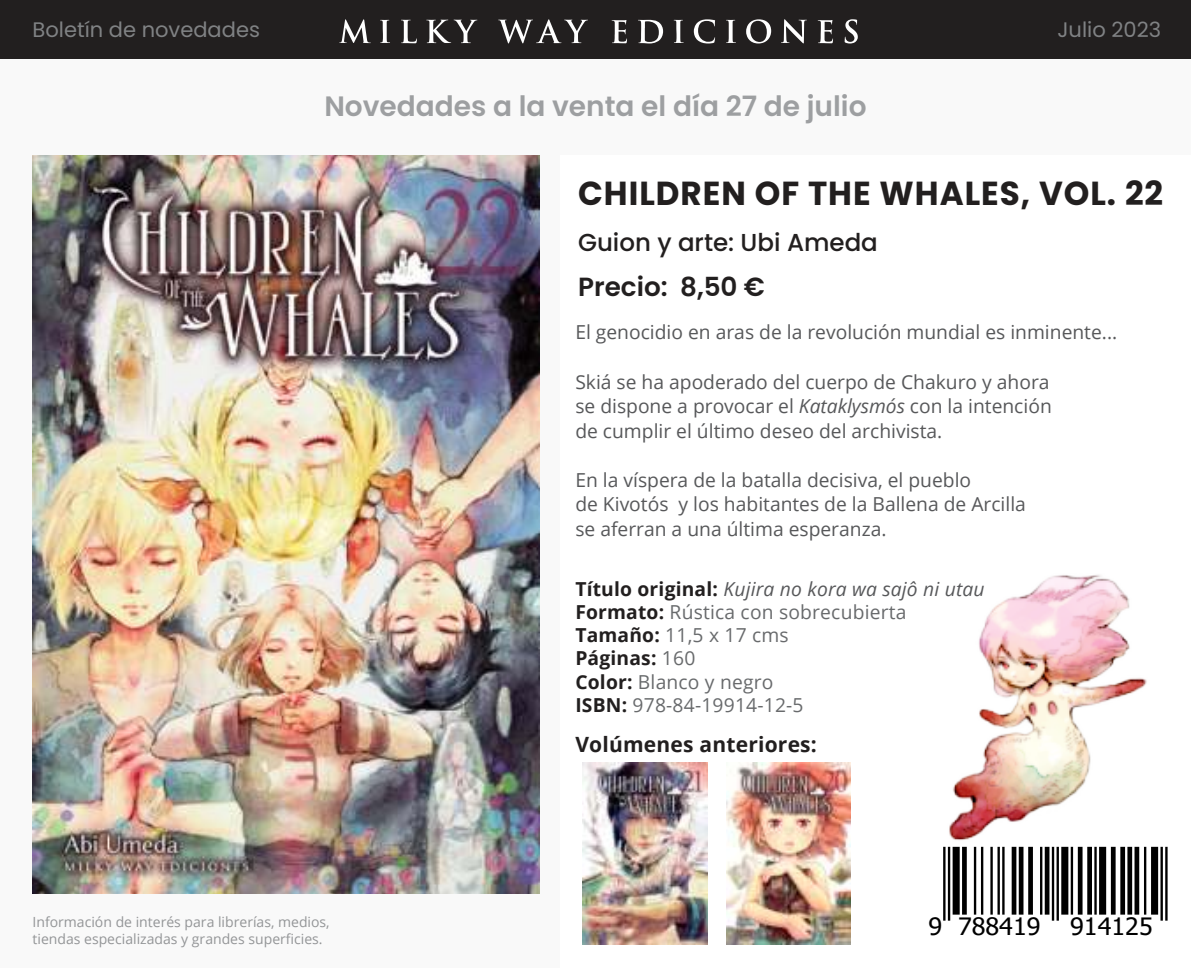
<style>
.page{position:relative;width:1191px;height:968px;background:#fff}
.page>*{position:absolute;margin:0;border:0;box-sizing:border-box;transform-origin:0 0}
.t1{font:700 33.25px "Poppins";letter-spacing:.03em;color:#221f1f}
.t2{font:600 28px "Poppins";color:#9d9fa1}
.t3{font:600 26.25px "Poppins";color:#221f1f}
.t4{font:500 24.5px "Poppins";color:#221f1f}
.t5{font:24.15px "Tahoma";color:#000;scale:1.05 1}
.t6{font:21px "Poppins";color:#808284}
.t7{font:700 21px "Open Sans";letter-spacing:.01em;color:#221f1f}
.t8{font:19.25px/24.5px "Open Sans";color:#57585a;text-align:justify}
.t9{font:19.25px/23.1px "Open Sans";letter-spacing:.01em;color:#686a6c}
.t10{font:14px/16.8px "Open Sans";color:#939597}
.s1{font-style:italic}
.s2{font-weight:700;color:#221f1f}
.s3{font-style:italic;color:#57585a}
</style>
<div class="page">
<div style="left:0;top:0;width:1191px;height:967px;background:#f9f9f9"></div>
<div style="left:561px;top:155px;width:630px;height:812px;background:#fff"></div>
<img style="left:949px;top:575px;width:219px;height:318px">
<div style="left:0;top:0;width:1191px;height:59px;background:#221f1f"></div>
<svg style="left:339px;top:19px;width:518px;height:24px"></svg>
<img style="left:726px;top:762px;width:125px;height:181px">
<img style="left:583px;top:762px;width:124px;height:181px">
<img style="left:33px;top:155px;width:506px;height:738px">
<svg style="left:943px;top:846px;width:224px;height:75px"></svg>
<hr style="left:943px;top:846px;width:2px;height:74px;background:#000">
<hr style="left:948px;top:846px;width:2px;height:74px;background:#000">
<div style="left:952px;top:846px;width:7px;height:68px;background:#000"></div>
<svg style="left:962px;top:846px;width:4px;height:68px"></svg>
<hr style="left:974px;top:846px;width:2px;height:68px;background:#000">
<hr style="left:981px;top:846px;width:2px;height:68px;background:#000">
<hr style="left:990px;top:846px;width:2px;height:68px;background:#000">
<hr style="left:997px;top:846px;width:2px;height:68px;background:#000">
<hr style="left:1002px;top:846px;width:2px;height:68px;background:#000">
<div style="left:1011px;top:846px;width:5px;height:68px;background:#000"></div>
<div style="left:1018px;top:846px;width:5px;height:68px;background:#000"></div>
<div style="left:1028px;top:846px;width:5px;height:68px;background:#000"></div>
<hr style="left:1040px;top:846px;width:2px;height:68px;background:#000">
<div style="left:1044px;top:846px;width:5px;height:68px;background:#000"></div>
<hr style="left:1051px;top:846px;width:3px;height:74px;background:#000">
<hr style="left:1056px;top:846px;width:2px;height:74px;background:#000">
<div style="left:1061px;top:846px;width:7px;height:68px;background:#000"></div>
<hr style="left:1070px;top:846px;width:3px;height:68px;background:#000">
<div style="left:1077px;top:846px;width:5px;height:68px;background:#000"></div>
<div style="left:1087px;top:846px;width:5px;height:68px;background:#000"></div>
<hr style="left:1094px;top:846px;width:2px;height:68px;background:#000">
<div style="left:1099px;top:846px;width:7px;height:68px;background:#000"></div>
<hr style="left:1111px;top:846px;width:4px;height:68px;background:#000">
<div style="left:1120px;top:846px;width:5px;height:68px;background:#000"></div>
<div style="left:1127px;top:846px;width:5px;height:68px;background:#000"></div>
<div style="left:1134px;top:846px;width:5px;height:68px;background:#000"></div>
<hr style="left:1144px;top:846px;width:2px;height:68px;background:#000">
<div style="left:1151px;top:846px;width:7px;height:68px;background:#000"></div>
<hr style="left:1160px;top:846px;width:2px;height:74px;background:#000">
<hr style="left:1165px;top:846px;width:2px;height:74px;background:#000">
<p class="t6" style="left:33px;top:17px;width:229px">Boletín de novedades</p>
<p class="t6" style="left:1057px;top:17px;width:105px">Julio 2023</p>
<h2 class="t2" style="left:324px;top:93px;width:543px">Novedades a la venta el día 27 de julio</h2>
<h1 class="t1" style="left:578px;top:177px;width:586px">CHILDREN OF THE WHALES, VOL. 22</h1>
<p class="t4" style="left:578px;top:228px;width:301px">Guion y arte: Ubi Ameda</p>
<h3 class="t3" style="left:578px;top:274px;width:188px">Precio: 8,50 €</h3>
<p class="t8" style="left:575px;top:322px;width:543px">El genocidio en aras de la revolución mundial es inminente...</p>
<p class="t8" style="left:575px;top:371px;width:478px">Skiá se ha apoderado del cuerpo de Chakuro y ahora se dispone a provocar el <span class="s1">Kataklysmós</span> con la intención de cumplir el último deseo del archivista.</p>
<p class="t8" style="left:575px;top:469px;width:452px;text-align:left">En la víspera de la batalla decisiva, el pueblo<br>de Kivotós y los habitantes de la Ballena de Arcilla se aferran a una última esperanza.</p>
<p class="t9" style="left:575px;top:579px;width:411px"><span class="s2">Título original:</span> <span class="s3">Kujira no kora wa sajô ni utau<br></span><span class="s2">Formato:</span> Rústica con sobrecubierta<br><span class="s2">Tamaño:</span> 11,5 x 17 cms<br><span class="s2">Páginas:</span> 160<br><span class="s2">Color:</span> Blanco y negro<br><span class="s2">ISBN:</span> 978-84-19914-12-5</p>
<p class="t10" style="left:33px;top:914px;width:299px">Información de interés para librerías, medios, tiendas especializadas y grandes superficies.</p>
<p class="t7" style="left:575px;top:735px;width:243px">Volúmenes anteriores:</p>
<p class="t5" style="left:928px;top:912px;width:215px">9 788419 914125</p>
</div>
